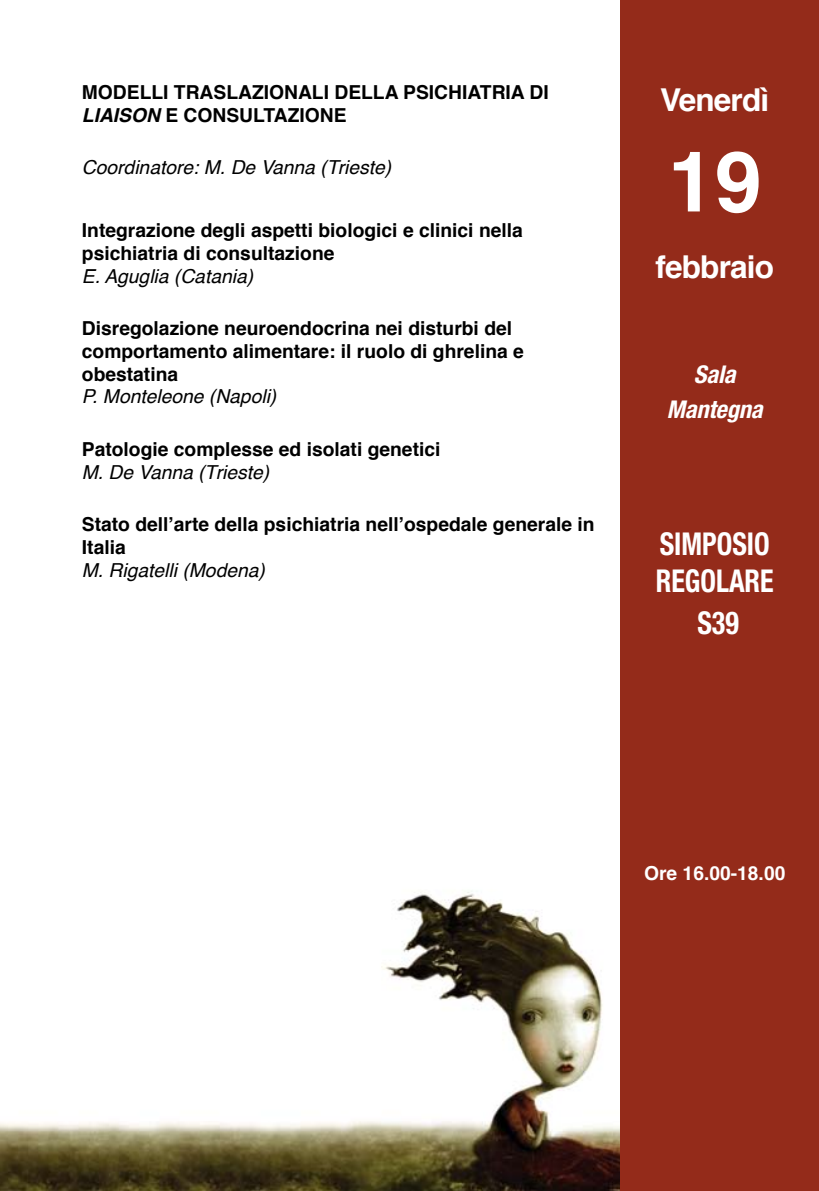
<style>
.page{position:relative;width:819px;height:1191px;background:#fff}
.page>*{position:absolute;margin:0;border:0;box-sizing:border-box;transform-origin:0 0}
.t1{font:700 84px "Helvetica";color:#fff}
.t2{font:700 condensed 31.5px/37.8px "Helvetica Neue";color:#fff;scale:.89 1}
.t3{font:700 31.5px "Helvetica";color:#fff}
.t4{font:italic 700 condensed 24.5px/35px "Helvetica Neue";letter-spacing:-.01em;color:#fff;text-align:center}
.t5{font:700 19.25px/22.8px "Helvetica";color:#000}
.t6{font:italic 19.25px "Helvetica";color:#000}
.t7{font:700 19.25px "Helvetica";color:#fff}
.s1{font-style:italic}
</style>
<div class="page">
<img style="left:0;top:891px;width:620px;height:300px">
<div style="left:620px;top:0;width:199px;height:1191px;background:#942b1a"></div>
<p class="t5" style="left:82px;top:81px;width:468px">Modelli traslazionali della psichiatria di<br><span class="s1">LIAISON</span> e consultazione</p>
<p class="t6" style="left:82px;top:152px;width:311px">Coordinatore: M. De Vanna (Trieste)</p>
<p class="t5" style="left:82px;top:219px;width:442px">Integrazione degli aspetti biologici e clinici nella psichiatria di consultazione</p>
<p class="t6" style="left:82px;top:261px;width:173px">E. Aguglia (Catania)</p>
<p class="t5" style="left:82px;top:317px;width:443px">Disregolazione neuroendocrina nei disturbi del comportamento alimentare: il ruolo di ghrelina e obestatina</p>
<p class="t6" style="left:82px;top:381px;width:196px">P. Monteleone (Napoli)</p>
<p class="t5" style="left:82px;top:438px;width:360px">Patologie complesse ed isolati genetici</p>
<p class="t6" style="left:82px;top:457px;width:189px">M. De Vanna (Trieste)</p>
<p class="t5" style="left:82px;top:513px;width:514px">Stato dell’arte della psichiatria nell’ospedale generale in<br>Italia</p>
<p class="t6" style="left:82px;top:555px;width:184px">M. Rigatelli (Modena)</p>
<h2 class="t3" style="left:660px;top:74px;width:111px">Venerdì</h2>
<h1 class="t1" style="left:668px;top:114px;width:95px">19</h1>
<h2 class="t3" style="left:655px;top:241px;width:120px">febbraio</h2>
<p class="t4" style="left:667px;top:356px;width:97px">Sala<br>Mantegna</p>
<h2 class="t2" style="left:655px;top:524px;width:134px">SIMPOSIO<br>REGOLARE</h2>
<h2 class="t2" style="left:697px;top:604px;width:48px">S39</h2>
<p class="t7" style="left:644px;top:857px;width:143px">Ore 16.00-18.00</p>
</div>
